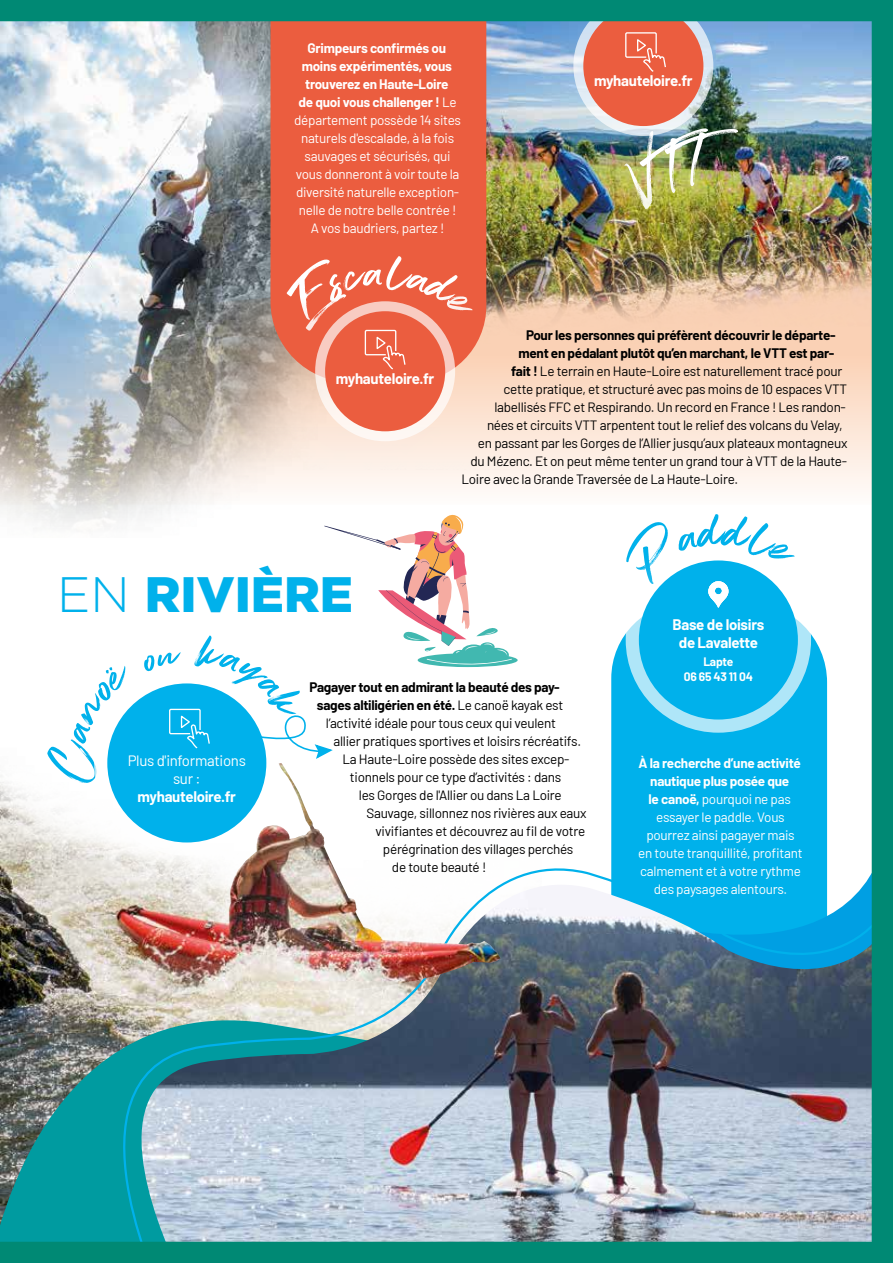
<style>
.page{position:relative;width:893px;height:1263px;background:#fff}
.page>*{position:absolute;margin:0;border:0;box-sizing:border-box;transform-origin:0 0}
.t1{font:900 49.8px "Gotham";color:#00b1eb}
.t2{font:700 15px/18px "Barlow";letter-spacing:-.02em;color:#fff;text-align:center}
.t3{font:15px/18px "Barlow";letter-spacing:-.02em;color:#fff;text-align:center}
.t4{font:13.5px "Barlow";letter-spacing:-.02em;color:#000}
.t5{font:13.5px/18px "Barlow";letter-spacing:-.02em;color:#fff;text-align:center}
.t6{font:700 13.5px "Barlow";letter-spacing:-.02em;color:#000}
.t7{font:700 12px/14.4px "Barlow";letter-spacing:-.02em;color:#fff;text-align:center}
.s1{font-weight:700}
.s2{font-weight:300}
.s3{font-weight:400}
</style>
<div class="page">
<img style="left:0;top:0;width:893px;height:1263px">
<svg style="left:616px;top:513px;width:182px;height:95px"></svg>
<svg style="left:46px;top:660px;width:88px;height:124px"></svg>
<svg style="left:141px;top:513px;width:377px;height:246px"></svg>
<img style="left:573px;top:0;width:173px;height:210px">
<svg style="left:279px;top:255px;width:197px;height:116px;background:#eb6b4f"></svg>
<p class="t5" style="left:294px;top:38px;width:168px"><span class="s1">Grimpeurs confirmés ou moins expérimentés, vous trouverez en Haute-Loire<br>de quoi vous challenger !</span> Le département possède 14 sites naturels d'escalade, à la fois sauvages et sécurisés, qui vous donneront à voir toute la diversité naturelle exception&shy;nelle de notre belle contrée !<br>A vos baudriers, partez !</p>
<p class="t2" style="left:594px;top:70px;width:100px">myhauteloire.fr</p>
<p class="t2" style="left:336px;top:369px;width:100px">myhauteloire.fr</p>
<p class="t6" style="left:526px;top:325px;width:311px">Pour les personnes qui préfèrent découvrir le départe-</p>
<p class="t6" style="left:518px;top:343px;width:317px">ment en pédalant plutôt qu’en marchant, le VTT est par-</p>
<p class="t4" style="left:511px;top:361px;width:333px"><span class="s1">fait !</span> Le terrain en Haute-Loire est naturellement tracé pour</p>
<p class="t4" style="left:503px;top:379px;width:345px">cette pratique, et structuré avec pas moins de 10 espaces VTT</p>
<p class="t4" style="left:494px;top:397px;width:353px">labellisés FFC et Respirando. Un record en France ! Les randon-</p>
<p class="t4" style="left:487px;top:415px;width:357px">nées et circuits VTT arpentent tout le relief des volcans du Velay,</p>
<p class="t4" style="left:478px;top:433px;width:371px">en passant par les Gorges de l’Allier jusqu’aux plateaux montagneux</p>
<p class="t4" style="left:470px;top:451px;width:378px">du Mézenc. Et on peut même tenter un grand tour à VTT de la Haute-</p>
<p class="t4" style="left:461px;top:469px;width:278px">Loire avec la Grande Traversée de La Haute-Loire.</p>
<h1 class="t1" style="left:57px;top:565px;width:297px"><span class="s2">EN</span> RIVIÈRE</h1>
<p class="t3" style="left:128px;top:750px;width:120px">Plus d'informations sur :</p>
<p class="t2" style="left:138px;top:786px;width:100px">myhauteloire.fr</p>
<p class="t6" style="left:309px;top:677px;width:252px">Pagayer tout en admirant la beauté des pay-</p>
<p class="t6" style="left:317px;top:695px;width:248px">sages altiligérien en été. <span class="s3">Le canoë kayak est</span></p>
<p class="t4" style="left:326px;top:713px;width:232px">l’activité idéale pour tous ceux qui veulent</p>
<p class="t4" style="left:333px;top:731px;width:249px">allier pratiques sportives et loisirs récréatifs.</p>
<p class="t4" style="left:342px;top:749px;width:228px">La Haute-Loire possède des sites excep-</p>
<p class="t4" style="left:350px;top:767px;width:213px">tionnels pour ce type d’activités : dans</p>
<p class="t4" style="left:359px;top:785px;width:204px">les Gorges de l'Allier ou dans La Loire</p>
<p class="t4" style="left:366px;top:803px;width:222px">Sauvage, sillonnez nos rivières aux eaux</p>
<p class="t4" style="left:375px;top:821px;width:211px">vivifiantes et découvrez au fil de votre</p>
<p class="t4" style="left:383px;top:839px;width:192px">pérégrination des villages perchés</p>
<p class="t4" style="left:392px;top:857px;width:96px">de toute beauté !</p>
<p class="t2" style="left:672px;top:615px;width:93px">Base de loisirs de Lavalette</p>
<p class="t7" style="left:684px;top:654px;width:71px">Lapte<br>06 65 43 11 04</p>
<p class="t5" style="left:638px;top:753px;width:166px"><span class="s1">À la recherche d’une activité nautique plus posée que<br>le canoë,</span> pourquoi ne pas essayer le paddle. Vous pourrez ainsi pagayer mais en toute tranquillité, profitant calmement et à votre rythme des paysages alentours.</p>
</div>
